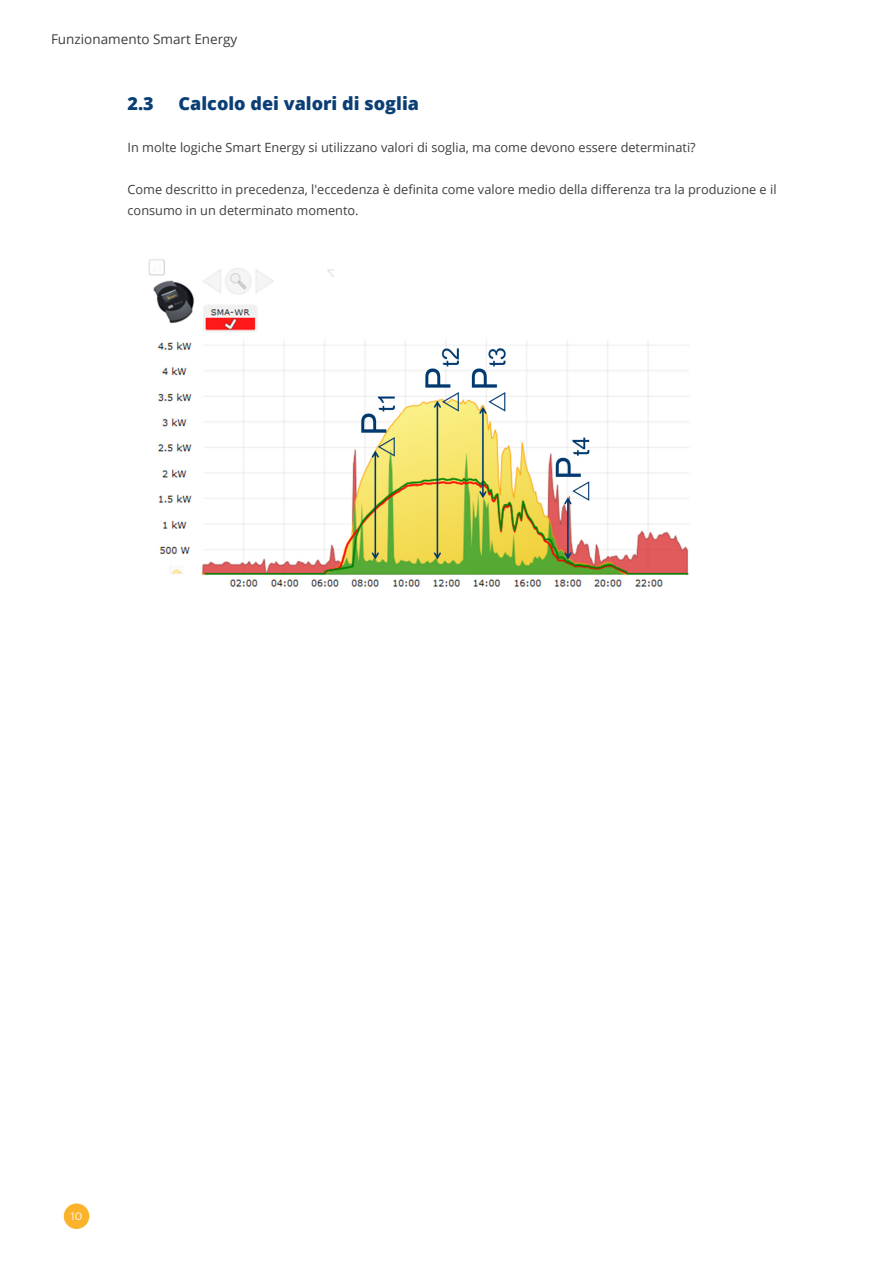
<style>
.page{position:relative;width:893px;height:1263px;background:#fff}
.page>*{position:absolute;margin:0;border:0;box-sizing:border-box;transform-origin:0 0}
.t1{font:800 18px "Open Sans";color:#0b3e75}
.t2{font:13.5px "Open Sans";color:#3e3e3f}
.Fließtext{font:12.75px/21px "Open Sans";color:#3e3e3f}
.t3{font:10.5px "Gotham";color:#fff}
</style>
<div class="page">
<div style="left:64px;top:1203px;width:25px;height:26px;background:#fcb32c;border-radius:50%"></div>
<img style="left:148px;top:259px;width:541px;height:328px">
<svg style="left:334px;top:259px;width:115px;height:40px"></svg>
<p class="t2" style="left:51px;top:30px;width:188px">Funzionamento Smart Energy</p>
<p class="t1" style="left:128px;top:90px;width:28px">2.3</p>
<p class="t1" style="left:179px;top:90px;width:242px">Calcolo dei valori di soglia</p>
<p class="Fließtext" style="left:128px;top:137px;width:570px">In molte logiche Smart Energy si utilizzano valori di soglia, ma come devono essere determinati?</p>
<p class="Fließtext" style="left:128px;top:179px;width:650px">Come descritto in precedenza, l'eccedenza è definita come valore medio della differenza tra la produzione e il consumo in un determinato momento.</p>
<p class="t3" style="left:71px;top:1210px;width:13px">10</p>
</div>
